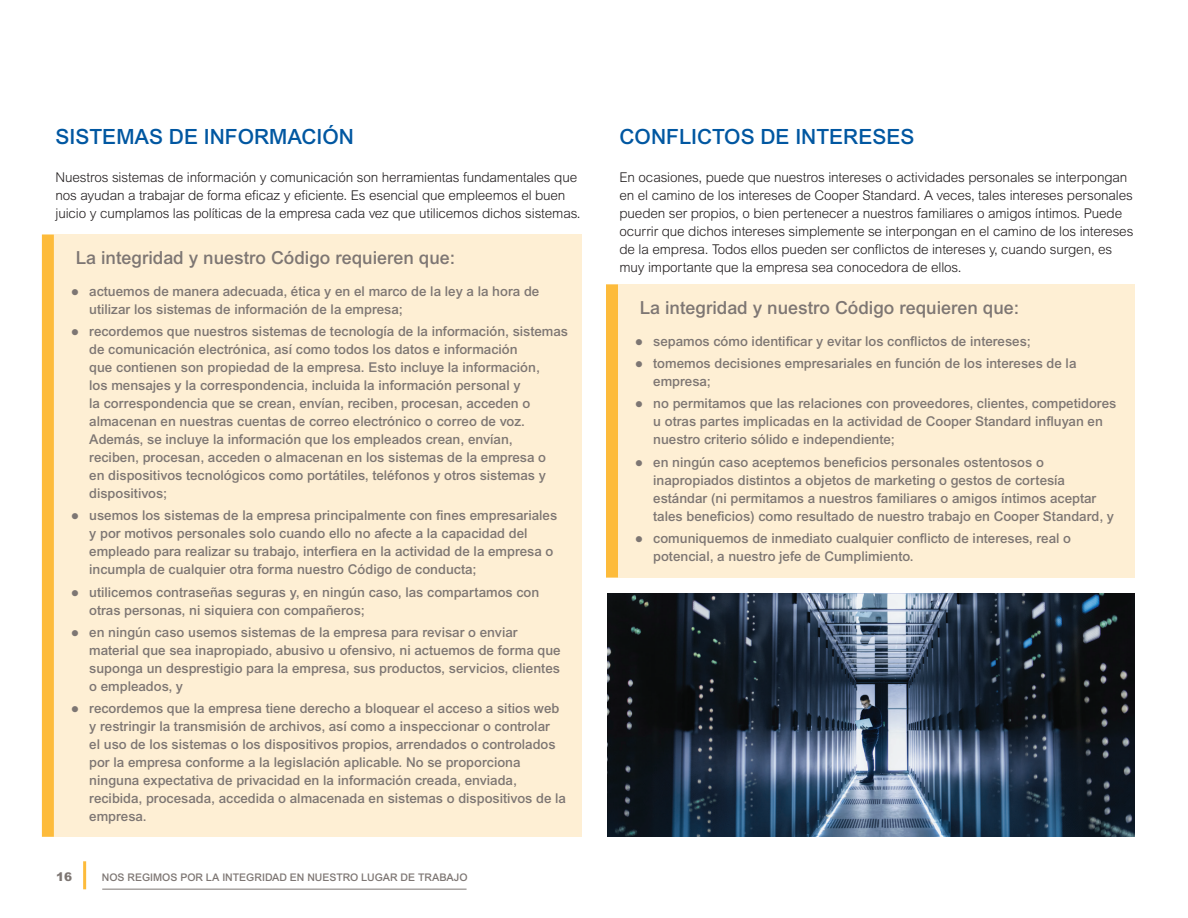
<style>
.page{position:relative;width:1188px;height:918px;background:#fff}
.page>*{position:absolute;margin:0;border:0;box-sizing:border-box;transform-origin:0 0}
.t1{font:500 21px "Arial MT Std";color:#0157a1}
.t2{font:500 18px "Arial MT Std";color:#7d7673}
.t3{font:500 13.5px/18px "Arial MT Std";color:#7d7673}
.t4{font:300 13.5px/18px "Arial MT Std";letter-spacing:-.01em;color:#231f20}
.t5{font:900 12px "Arial MT Std";color:#7d7673}
.t6{font:500 10.5px "Arial MT Std";color:#7d7673}
</style>
<div class="page">
<hr style="left:102px;top:889px;width:365px;height:1px;background:#7d7673">
<hr style="left:83px;top:861px;width:3px;height:28px;background:#fdbb3b">
<div style="left:54px;top:234px;width:528px;height:603px;background:#feefd4"></div>
<div style="left:42px;top:234px;width:12px;height:603px;background:#fdbb3b"></div>
<div style="left:618px;top:284px;width:517px;height:294px;background:#feefd4"></div>
<div style="left:606px;top:284px;width:12px;height:294px;background:#fdbb3b"></div>
<img style="left:608px;top:594px;width:526px;height:242px">
<h1 class="t1" style="left:56px;top:124px;width:300px">SISTEMAS DE INFORMACIÓN</h1>
<p class="t4" style="left:56px;top:168px;width:527px">Nuestros sistemas de información y comunicación son herramientas fundamentales que nos ayudan a trabajar de forma eficaz y eficiente. Es esencial que empleemos el buen juicio y cumplamos las políticas de la empresa cada vez que utilicemos dichos sistemas.</p>
<h2 class="t2" style="left:76px;top:247px;width:381px">La integridad y nuestro Código requieren que:</h2>
<p class="t3" style="left:89px;top:282px;width:452px;text-indent:-18px">● actuemos de manera adecuada, ética y en el marco de la ley a la hora de utilizar los sistemas de información de la empresa;</p>
<p class="t3" style="left:89px;top:322px;width:480px;text-indent:-18px">● recordemos que nuestros sistemas de tecnología de la información, sistemas de comunicación electrónica, así como todos los datos e información<br>que contienen son propiedad de la empresa. Esto incluye la información,<br>los mensajes y la correspondencia, incluida la información personal y<br>la correspondencia que se crean, envían, reciben, procesan, acceden o almacenan en nuestras cuentas de correo electrónico o correo de voz.<br>Además, se incluye la información que los empleados crean, envían,<br>reciben, procesan, acceden o almacenan en los sistemas de la empresa o<br>en dispositivos tecnológicos como portátiles, teléfonos y otros sistemas y dispositivos;</p>
<p class="t3" style="left:89px;top:506px;width:469px;text-indent:-18px">● usemos los sistemas de la empresa principalmente con fines empresariales y por motivos personales solo cuando ello no afecte a la capacidad del empleado para realizar su trabajo, interfiera en la actividad de la empresa o incumpla de cualquier otra forma nuestro Código de conducta;</p>
<p class="t3" style="left:89px;top:583px;width:452px;text-indent:-18px">● utilicemos contraseñas seguras y, en ningún caso, las compartamos con otras personas, ni siquiera con compañeros;</p>
<p class="t3" style="left:89px;top:623px;width:473px;text-indent:-18px">● en ningún caso usemos sistemas de la empresa para revisar o enviar material que sea inapropiado, abusivo u ofensivo, ni actuemos de forma que suponga un desprestigio para la empresa, sus productos, servicios, clientes o empleados, y</p>
<p class="t3" style="left:89px;top:699px;width:478px;text-indent:-18px">● recordemos que la empresa tiene derecho a bloquear el acceso a sitios web y restringir la transmisión de archivos, así como a inspeccionar o controlar<br>el uso de los sistemas o los dispositivos propios, arrendados o controlados por la empresa conforme a la legislación aplicable. No se proporciona ninguna expectativa de privacidad en la información creada, enviada, recibida, procesada, accedida o almacenada en sistemas o dispositivos de la empresa.</p>
<p class="t5" style="left:56px;top:869px;width:18px">16</p>
<p class="t6" style="left:102px;top:871px;width:367px">NOS REGIMOS POR LA INTEGRIDAD EN NUESTRO LUGAR DE TRABAJO</p>
<h1 class="t1" style="left:620px;top:124px;width:296px">CONFLICTOS DE INTERESES</h1>
<p class="t4" style="left:620px;top:168px;width:515px">En ocasiones, puede que nuestros intereses o actividades personales se interpongan en el camino de los intereses de Cooper Standard. A veces, tales intereses personales pueden ser propios, o bien pertenecer a nuestros familiares o amigos íntimos. Puede ocurrir que dichos intereses simplemente se interpongan en el camino de los intereses de la empresa. Todos ellos pueden ser conflictos de intereses y, cuando surgen, es muy importante que la empresa sea conocedora de ellos.</p>
<h2 class="t2" style="left:640px;top:297px;width:381px">La integridad y nuestro Código requieren que:</h2>
<p class="t3" style="left:635px;top:332px;width:397px">● sepamos cómo identificar y evitar los conflictos de intereses;</p>
<p class="t3" style="left:653px;top:354px;width:425px;text-indent:-18px">● tomemos decisiones empresariales en función de los intereses de la empresa;</p>
<p class="t3" style="left:653px;top:394px;width:465px;text-indent:-18px">● no permitamos que las relaciones con proveedores, clientes, competidores u otras partes implicadas en la actividad de Cooper Standard influyan en nuestro criterio sólido e independiente;</p>
<p class="t3" style="left:653px;top:453px;width:462px;text-indent:-18px">● en ningún caso aceptemos beneficios personales ostentosos o inapropiados distintos a objetos de marketing o gestos de cortesía estándar (ni permitamos a nuestros familiares o amigos íntimos aceptar tales beneficios) como resultado de nuestro trabajo en Cooper Standard, y</p>
<p class="t3" style="left:653px;top:529px;width:419px;text-indent:-18px">● comuniquemos de inmediato cualquier conflicto de intereses, real o potencial, a nuestro jefe de Cumplimiento.</p>
</div>
